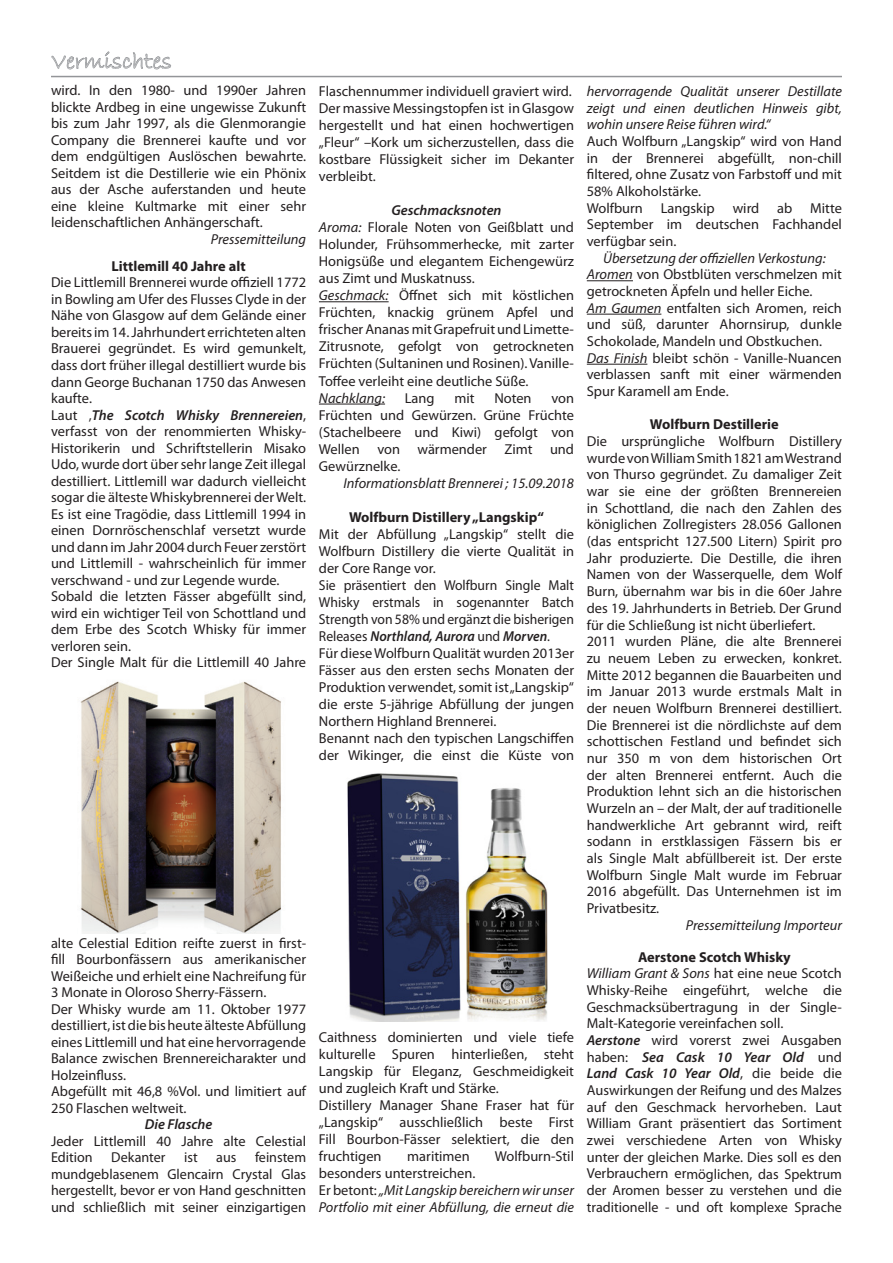
<style>
.page{position:relative;width:893px;height:1263px;background:#fff}
.page>*{position:absolute;margin:0;border:0;box-sizing:border-box;transform-origin:0 0}
.t1{font:24px "Bradley Hand ITC";color:#c7c8ca}
.t2{font:14.4px/16.6px "Myriad Pro";color:#231f20}
.t3{font:italic 14.4px/17.1px "Myriad Pro";color:#231f20}
.t4{font:700 14.4px "Myriad Pro";color:#231f20}
.t5{font:italic 600 14.4px "Myriad Pro";color:#231f20}
.s1{font-weight:600;font-style:italic}
.s2{font-style:italic}
.s3{font-style:normal}
.s4{font-weight:700}
</style>
<div class="page">
<hr style="left:51px;top:76px;width:791px;height:1px;background:#939598">
<svg style="left:51px;top:51px;width:120px;height:19px"></svg>
<img style="left:80px;top:681px;width:201px;height:253px">
<hr style="left:319px;top:301px;width:70px;height:1px;background:#231f20">
<hr style="left:319px;top:404px;width:66px;height:1px;background:#231f20">
<hr style="left:587px;top:280px;width:46px;height:1px;background:#231f20">
<hr style="left:587px;top:314px;width:74px;height:1px;background:#231f20">
<hr style="left:587px;top:364px;width:60px;height:1px;background:#231f20">
<img style="left:347px;top:773px;width:201px;height:248px">
<h1 class="t1" style="left:51px;top:46px;width:122px">Vermischtes</h1>
<p class="t2" style="left:51px;top:82px;width:257px;text-align:justify">wird. In den 1980- und 1990er Jahren blickte Ardbeg in eine ungewisse Zukunft bis zum Jahr 1997, als die Glenmorangie Company die Brennerei kaufte und vor dem endgültigen Auslöschen bewahrte.<br>Seitdem ist die Destillerie wie ein Phönix aus der Asche auferstanden und heute eine kleine Kultmarke mit einer sehr leidenschaftlichen Anhängerschaft.</p>
<p class="t3" style="left:211px;top:230px;width:97px">Pressemitteilung</p>
<p class="t4" style="left:112px;top:257px;width:136px">Littlemill 40 Jahre alt</p>
<p class="t2" style="left:51px;top:274px;width:257px">Die Littlemill Brennerei wurde offiziell 1772 in Bowling am Ufer des Flusses Clyde in der Nähe von Glasgow auf dem Gelände einer bereits im 14. Jahrhundert errichteten alten Brauerei gegründet. Es wird gemunkelt, dass dort früher illegal destilliert wurde bis dann George Buchanan 1750 das Anwesen kaufte.<br>Laut ‚<span class="s1">The Scotch Whisky Brennereien</span>, verfasst von der renommierten Whisky-Historikerin und Schriftstellerin Misako Udo, wurde dort über sehr lange Zeit illegal destilliert. Littlemill war dadurch vielleicht sogar die älteste Whiskybrennerei der Welt.<br>Es ist eine Tragödie, dass Littlemill 1994 in einen Dornröschenschlaf versetzt wurde und dann im Jahr 2004 durch Feuer zerstört und Littlemill - wahrscheinlich für immer verschwand - und zur Legende wurde.<br>Sobald die letzten Fässer abgefüllt sind, wird ein wichtiger Teil von Schottland und dem Erbe des Scotch Whisky für immer verloren sein.<br>Der Single Malt für die Littlemill 40 Jahre</p>
<p class="t2" style="left:319px;top:82px;width:257px;line-height:17.1px">Flaschennummer individuell graviert wird.<br>Der massive Messingstopfen ist in Glasgow hergestellt und hat einen hochwertigen „Fleur“ –Kork um sicherzustellen, dass die kostbare Flüssigkeit sicher im Dekanter verbleibt.</p>
<p class="t2" style="left:319px;top:201px;width:257px;line-height:17.1px;text-indent:73px"><span class="s1">Geschmacksnoten<br></span><span class="s2">Aroma:</span> Florale Noten von Geißblatt und Holunder, Frühsommerhecke, mit zarter Honigsüße und elegantem Eichengewürz aus Zimt und Muskatnuss.<br><span class="s2">Geschmack:</span> Öffnet sich mit köstlichen Früchten, knackig grünem Apfel und frischer Ananas mit Grapefruit und Limette-Zitrusnote, gefolgt von getrockneten Früchten (Sultaninen und Rosinen). Vanille-Toffee verleiht eine deutliche Süße.</p>
<p class="t3" style="left:319px;top:389px;width:68px">Nachklang:</p>
<p class="t2" style="left:405px;top:389px;width:31px">Lang</p>
<p class="t2" style="left:454px;top:389px;width:22px">mit</p>
<p class="t2" style="left:494px;top:389px;width:39px">Noten</p>
<p class="t2" style="left:319px;top:389px;width:257px;line-height:17.1px;text-align:justify;text-indent:232px">von Früchten und Gewürzen. Grüne Früchte (Stachelbeere und Kiwi) gefolgt von Wellen von wärmender Zimt und Gewürznelke.</p>
<p class="t3" style="left:344px;top:474px;width:232px">Informationsblatt Brennerei ; 15.09.2018</p>
<p class="t4" style="left:349px;top:508px;width:196px">Wolfburn Distillery „Langskip“</p>
<p class="t2" style="left:319px;top:525px;width:257px;line-height:17.1px">Mit der Abfüllung „Langskip“ stellt die Wolfburn Distillery die vierte Qualität in der Core Range vor.<br>Sie präsentiert den Wolfburn Single Malt Whisky erstmals in sogenannter Batch Strength von 58% und ergänzt die bisherigen Releases <span class="s1">Northland, Aurora</span> und <span class="s1">Morven</span>.<br>Für diese Wolfburn Qualität wurden 2013er Fässer aus den ersten sechs Monaten der Produktion verwendet, somit ist „Langskip“ die erste 5-jährige Abfüllung der jungen Northern Highland Brennerei.<br>Benannt nach den typischen Langschiffen der Wikinger, die einst die Küste von</p>
<p class="t2" style="left:51px;top:934px;width:257px">alte Celestial Edition reifte zuerst in first&shy;fill Bourbonfässern aus amerikanischer Weißeiche und erhielt eine Nachreifung für 3 Monate in Oloroso Sherry-Fässern.<br>Der Whisky wurde am 11. Oktober 1977 destilliert, ist die bis heute älteste Abfüllung eines Littlemill und hat eine hervorragende Balance zwischen Brennereicharakter und Holzeinfluss.<br>Abgefüllt mit 46,8 %Vol. und limitiert auf 250 Flaschen weltweit.</p>
<p class="t5" style="left:145px;top:1115px;width:69px">Die Flasche</p>
<p class="t2" style="left:51px;top:1132px;width:257px">Jeder Littlemill 40 Jahre alte Celestial<br>Edition</p>
<p class="t2" style="left:51px;top:1149px;width:257px;text-align:justify;text-indent:204px">feinstem mundgeblasenem Glencairn Crystal Glas hergestellt, bevor er von Hand geschnitten und schließlich mit seiner einzigartigen</p>
<p class="t2" style="left:111px;top:1149px;width:56px">Dekanter</p>
<p class="t2" style="left:184px;top:1149px;width:15px">ist</p>
<p class="t2" style="left:216px;top:1149px;width:22px">aus</p>
<p class="t2" style="left:319px;top:1028px;width:257px;line-height:17.1px">Caithness dominierten und viele tiefe kulturelle Spuren hinterließen, steht Langskip für Eleganz, Geschmeidigkeit und zugleich Kraft und Stärke.<br>Distillery Manager Shane Fraser hat für „Langskip“ ausschließlich beste First Fill Bourbon-Fässer selektiert, die den fruchtigen</p>
<p class="t2" style="left:407px;top:1147px;width:64px">maritimen</p>
<p class="t2" style="left:495px;top:1147px;width:81px">Wolfburn-Stil</p>
<p class="t3" style="left:319px;top:1164px;width:257px"><span class="s3">besonders unterstreichen.<br>Er betont:</span> „Mit Langskip bereichern wir unser<br>Portfolio mit einer Abfüllung, die erneut die</p>
<p class="t3" style="left:587px;top:82px;width:257px;line-height:16.6px;text-align:justify">hervorragende Qualität unserer Destillate zeigt und einen deutlichen Hinweis gibt, wohin unsere Reise führen wird.“</p>
<p class="t2" style="left:587px;top:132px;width:257px">Auch Wolfburn „Langskip“ wird von Hand in der Brennerei abgefüllt, non-chill filtered, ohne Zusatz von Farbstoff und mit<br>58% Alkoholstärke.<br>Wolfburn Langskip wird ab Mitte<br>September im deutschen Fachhandel verfügbar sein.</p>
<p class="t2" style="left:587px;top:249px;width:257px;text-indent:16px"><span class="s2">Übersetzung der offiziellen Verkostung:<br>Aromen</span> von Obstblüten verschmelzen mit getrockneten Äpfeln und heller Eiche.<br><span class="s2">Am Gaumen</span> entfalten sich Aromen, reich und süß, darunter Ahornsirup, dunkle Schokolade, Mandeln und Obstkuchen.<br><span class="s2">Das Finish</span> bleibt schön - Vanille-Nuancen verblassen sanft mit einer wärmenden Spur Karamell am Ende.</p>
<p class="t4" style="left:650px;top:415px;width:130px">Wolfburn Destillerie</p>
<p class="t2" style="left:587px;top:433px;width:257px">Die ursprüngliche Wolfburn Distillery wurde von William Smith 1821 am Westrand von Thurso gegründet. Zu damaliger Zeit war sie eine der größten Brennereien in Schottland, die nach den Zahlen des königlichen Zollregisters 28.056 Gallonen (das entspricht 127.500 Litern) Spirit pro Jahr produzierte. Die Destille, die ihren Namen von der Wasserquelle, dem Wolf Burn, übernahm war bis in die 60er Jahre des 19. Jahrhunderts in Betrieb. Der Grund für die Schließung ist nicht überliefert.<br>2011 wurden Pläne, die alte Brennerei zu neuem Leben zu erwecken, konkret.<br>Mitte 2012 begannen die Bauarbeiten und im Januar 2013 wurde erstmals Malt in der neuen Wolfburn Brennerei destilliert.<br>Die Brennerei ist die nördlichste auf dem schottischen Festland und befindet sich nur 350 m von dem historischen Ort der alten Brennerei entfernt. Auch die Produktion lehnt sich an die historischen Wurzeln an – der Malt, der auf traditionelle handwerkliche Art gebrannt wird, reift sodann in erstklassigen Fässern bis er als Single Malt abfüllbereit ist. Der erste Wolfburn Single Malt wurde im Februar 2016 abgefüllt. Das Unternehmen ist im Privatbesitz.</p>
<p class="t3" style="left:686px;top:916px;width:158px">Pressemitteilung Importeur</p>
<p class="t2" style="left:587px;top:948px;width:257px;text-indent:51px"><span class="s4">Aerstone Scotch Whisky<br></span><span class="s2">William Grant &amp; Sons</span> hat eine neue Scotch Whisky-Reihe eingeführt, welche die Geschmacksübertragung in der Single-Malt-Kategorie vereinfachen soll.<br><span class="s1">Aerstone</span> wird vorerst zwei Ausgaben haben: <span class="s1">Sea Cask 10 Year Old</span> und <span class="s1">Land Cask 10 Year Old</span>, die beide die Auswirkungen der Reifung und des Malzes auf den Geschmack hervorheben. Laut William Grant präsentiert das Sortiment zwei verschiedene Arten von Whisky unter der gleichen Marke. Dies soll es den Verbrauchern ermöglichen, das Spektrum der Aromen besser zu verstehen und die traditionelle - und oft komplexe Sprache</p>
</div>
